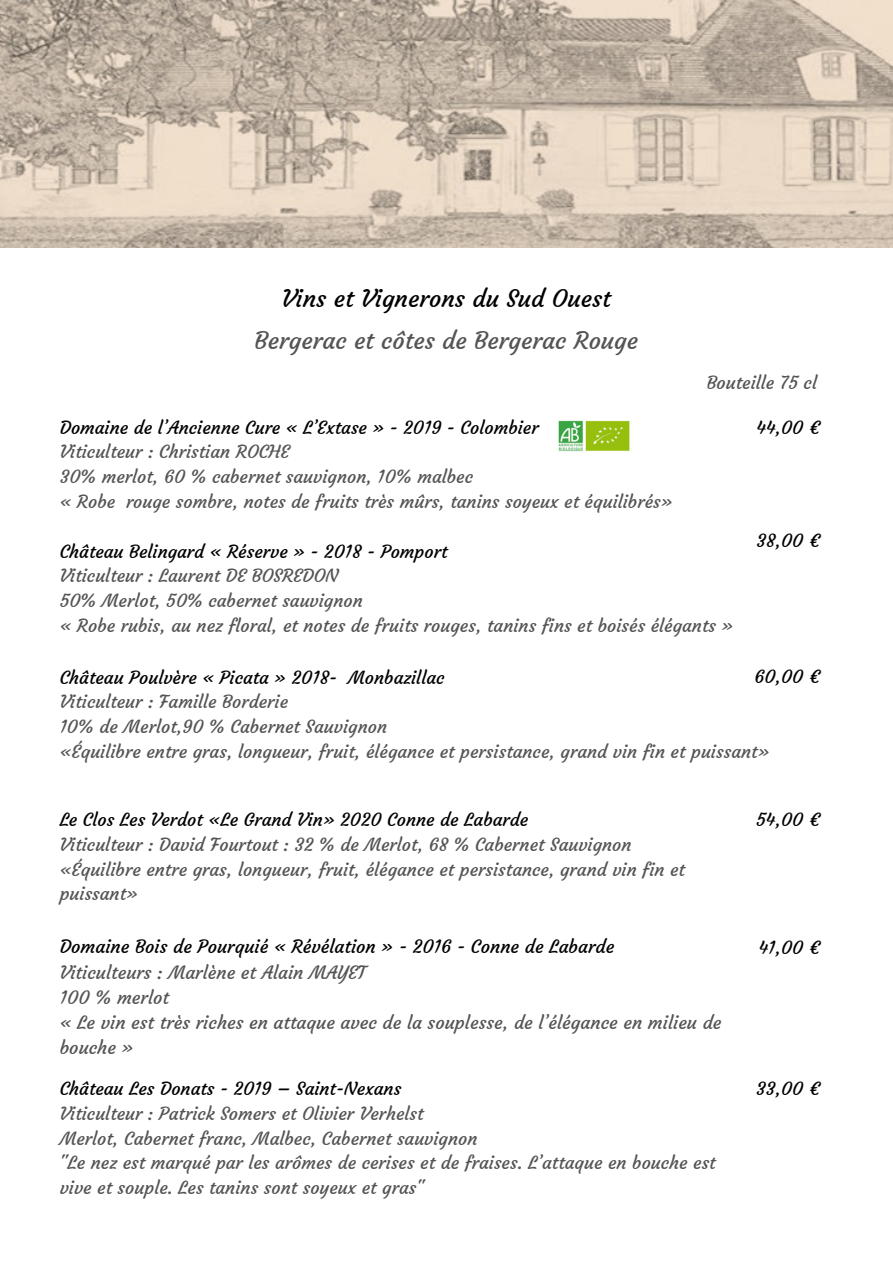
<style>
.page{position:relative;width:893px;height:1264px;background:#fff}
.page>*{position:absolute;margin:0;border:0;box-sizing:border-box;transform-origin:0 0}
.t1{font:24px "Courgette";color:#545454}
.t2{font:24px "Courgette";color:#000}
.t3{font:18.3px/25.3px "Courgette";color:#545454}
.t4{font:18.3px "Courgette";color:#000}
.t5{font:18px/24.8px "Courgette";color:#545454}
.t6{font:18px "Courgette";color:#000}
</style>
<div class="page">
<img style="left:0;top:0;width:892px;height:247px">
<img style="left:558px;top:420px;width:72px;height:32px">
<h1 class="t2" style="left:282px;top:284px;width:330px">Vins et Vignerons du Sud Ouest</h1>
<h1 class="t1" style="left:254px;top:326px;width:385px">Bergerac et côtes de Bergerac Rouge</h1>
<p class="t5" style="left:706px;top:370px;width:112px">Bouteille 75 cl</p>
<p class="t6" style="left:60px;top:416px;width:480px">Domaine de l’Ancienne Cure « L’Extase » - 2019 - Colombier</p>
<p class="t5" style="left:60px;top:439px;width:614px">Viticulteur : Christian ROCHE<br>30% merlot, 60 % cabernet sauvignon, 10% malbec<br>« Robe rouge sombre, notes de fruits très mûrs, tanins soyeux et équilibrés»</p>
<p class="t6" style="left:60px;top:540px;width:389px">Château Belingard « Réserve » - 2018 - Pomport</p>
<p class="t5" style="left:60px;top:563px;width:675px">Viticulteur : Laurent DE BOSREDON<br>50% Merlot, 50% cabernet sauvignon<br>« Robe rubis, au nez floral, et notes de fruits rouges, tanins fins et boisés élégants »</p>
<p class="t6" style="left:756px;top:416px;width:65px">44,00 €</p>
<p class="t6" style="left:756px;top:529px;width:65px">38,00 €</p>
<p class="t6" style="left:60px;top:666px;width:386px">Château Poulvère « Picata » 2018- Monbazillac</p>
<p class="t5" style="left:60px;top:689px;width:711px">Viticulteur : Famille Borderie<br>10% de Merlot,90 % Cabernet Sauvignon<br>«Équilibre entre gras, longueur, fruit, élégance et persistance, grand vin fin et puissant»</p>
<p class="t6" style="left:754px;top:665px;width:67px">60,00 €</p>
<p class="t6" style="left:60px;top:808px;width:470px">Le Clos Les Verdot «Le Grand Vin» 2020 Conne de Labarde</p>
<p class="t5" style="left:60px;top:832px;width:626px">Viticulteur : David Fourtout : 32 % de Merlot, 68 % Cabernet Sauvignon «Équilibre entre gras, longueur, fruit, élégance et persistance, grand vin fin et puissant»</p>
<p class="t4" style="left:60px;top:935px;width:556px">Domaine Bois de Pourquié « Révélation » - 2016 - Conne de Labarde</p>
<p class="t3" style="left:60px;top:959px;width:663px">Viticulteurs : Marlène et Alain MAYET<br>100 % merlot<br>« Le vin est très riches en attaque avec de la souplesse, de l’élégance en milieu de bouche »</p>
<p class="t6" style="left:60px;top:1077px;width:343px">Château Les Donats - 2019 – Saint-Nexans</p>
<p class="t5" style="left:60px;top:1101px;width:657px">Viticulteur : Patrick Somers et Olivier Verhelst<br>Merlot, Cabernet franc, Malbec, Cabernet sauvignon<br>"Le nez est marqué par les arômes de cerises et de fraises. L’attaque en bouche est vive et souple. Les tanins sont soyeux et gras"</p>
<p class="t6" style="left:756px;top:808px;width:65px">54,00 €</p>
<p class="t6" style="left:758px;top:936px;width:63px">41,00 €</p>
<p class="t6" style="left:756px;top:1077px;width:65px">33,00 €</p>
</div>
